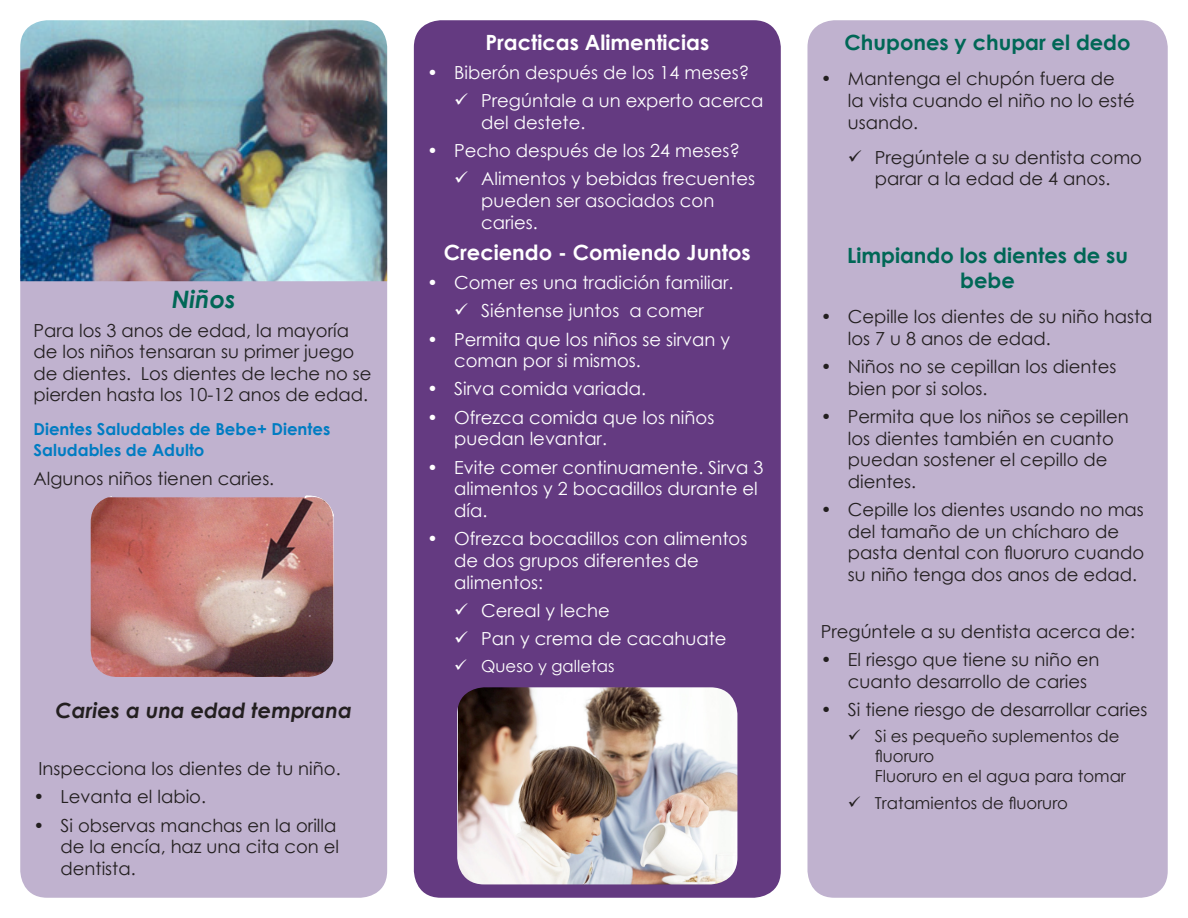
<style>
.page{position:relative;width:1188px;height:918px;background:#fff}
.page>*{position:absolute;margin:0;border:0;box-sizing:border-box;transform-origin:0 0}
.large_body{font:italic 700 24px "Century Gothic";color:#006756}
.large_body-2{font:700 21px/25.2px "Century Gothic";color:#006756;text-align:center}
.large_body-3{font:700 21px "Century Gothic";color:#fff}
.large_body-4{font:italic 700 21px "Century Gothic";color:#231f20}
.large_body-5{font:18px/21.6px "Century Gothic";color:#231f20}
.t1{font:18px/21.6px "Century Gothic";color:#fff}
.t2{font:16.5px/19.8px "Century Gothic";color:#231f20}
.large_body-6{font:700 16.5px/21.6px "Century Gothic";color:#007cc2}
.t3{font:16.5px "Century Gothic";color:#fff}
</style>
<div class="page">
<div style="left:414px;top:20px;width:367px;height:878px;background:#643a81;border-radius:27px"></div>
<img style="left:457px;top:687px;width:280px;height:197px">
<div style="left:807px;top:20px;width:361px;height:878px;background:#c0b2cf;border-radius:27px"></div>
<div style="left:20px;top:281px;width:367px;height:617px;background:#c0b2cf"></div>
<img style="left:20px;top:20px;width:367px;height:261px">
<img style="left:118px;top:497px;width:216px;height:180px">
<svg style="left:302px;top:496px;width:33px;height:22px"></svg>
<svg style="left:91px;top:496px;width:27px;height:181px;background:#b66763"></svg>
<svg style="left:308px;top:657px;width:27px;height:20px"></svg>
<p class="large_body" style="left:172px;top:281px;width:65px">Niños</p>
<p class="large_body-5" style="left:34px;top:319px;width:339px">Para los 3 anos de edad, la mayoría de los niños tensaran su primer juego de dientes. Los dientes de leche no se pierden hasta los 10-12 anos de edad.</p>
<p class="large_body-6" style="left:34px;top:417px;width:298px">Dientes Saludables de Bebe+ Dientes<br>Saludables de Adulto</p>
<p class="large_body-5" style="left:34px;top:467px;width:242px">Algunos niños tienen caries.</p>
<p class="large_body-4" style="left:55px;top:695px;width:298px">Caries a una edad temprana</p>
<p class="large_body-5" style="left:39px;top:757px;width:304px">Inspecciona los dientes de tu niño.</p>
<p class="large_body-5" style="left:34px;top:786px;width:174px">• Levanta el labio.</p>
<p class="large_body-5" style="left:61px;top:814px;width:280px;text-indent:-27px">• Si observas manchas en la orilla de la encía, haz una cita con el dentista.</p>
<p class="large_body-3" style="left:485px;top:27px;width:225px">Practicas Alimenticias</p>
<p class="t1" style="left:427px;top:61px;width:324px">• Biberón después de los 14 meses?</p>
<p class="t1" style="left:481px;top:89px;width:284px">Pregúntale a un experto acerca del destete.</p>
<p class="t1" style="left:427px;top:139px;width:314px">• Pecho después de los 24 meses?</p>
<p class="t1" style="left:481px;top:168px;width:275px">Alimentos y bebidas frecuentes pueden ser asociados con caries.</p>
<p class="large_body-3" style="left:444px;top:237px;width:309px">Creciendo - Comiendo Juntos</p>
<p class="t1" style="left:427px;top:271px;width:308px">• Comer es una tradición familiar.</p>
<p class="t1" style="left:481px;top:300px;width:224px">Siéntense juntos a comer</p>
<p class="t1" style="left:454px;top:328px;width:277px;text-indent:-27px">• Permita que los niños se sirvan y coman por si mismos.</p>
<p class="t1" style="left:427px;top:378px;width:220px">• Sirva comida variada.</p>
<p class="t1" style="left:454px;top:406px;width:262px;text-indent:-27px">• Ofrezca comida que los niños puedan levantar.</p>
<p class="t1" style="left:454px;top:456px;width:311px;text-indent:-27px">• Evite comer continuamente. Sirva 3 alimentos y 2 bocadillos durante el día.</p>
<p class="t1" style="left:454px;top:528px;width:295px;text-indent:-27px">• Ofrezca bocadillos con alimentos de dos grupos diferentes de alimentos:</p>
<p class="t1" style="left:481px;top:599px;width:130px">Cereal y leche</p>
<p class="t1" style="left:481px;top:628px;width:247px">Pan y crema de cacahuate</p>
<p class="t3" style="left:481px;top:654px;width:135px">Queso y galletas</p>
<p class="large_body-2" style="left:845px;top:29px;width:288px">Chupones y chupar el dedo</p>
<p class="large_body-5" style="left:848px;top:68px;width:289px;text-indent:-27px">• Mantenga el chupón fuera de la vista cuando el niño no lo esté usando.</p>
<p class="large_body-5" style="left:875px;top:146px;width:269px">Pregúntele a su dentista como parar a la edad de 4 anos.</p>
<p class="large_body-2" style="left:847px;top:242px;width:282px">Limpiando los dientes de su bebe</p>
<p class="large_body-5" style="left:848px;top:305px;width:306px;text-indent:-27px">• Cepille los dientes de su niño hasta los 7 u 8 anos de edad.</p>
<p class="large_body-5" style="left:848px;top:355px;width:270px;text-indent:-27px">• Niños no se cepillan los dientes bien por si solos.</p>
<p class="large_body-5" style="left:848px;top:405px;width:282px;text-indent:-27px">• Permita que los niños se cepillen los dientes también en cuanto puedan sostener el cepillo de dientes.</p>
<p class="large_body-5" style="left:848px;top:498px;width:298px;text-indent:-27px">• Cepille los dientes usando no mas del tamaño de un chícharo de pasta dental con fluoruro cuando su niño tenga dos anos de edad.</p>
<p class="large_body-5" style="left:821px;top:620px;width:316px">Pregúntele a su dentista acerca de:</p>
<p class="large_body-5" style="left:848px;top:648px;width:253px;text-indent:-27px">• El riesgo que tiene su niño en cuanto desarrollo de caries</p>
<p class="large_body-5" style="left:821px;top:698px;width:328px">• Si tiene riesgo de desarrollar caries</p>
<p class="t2" style="left:875px;top:726px;width:253px">Si es pequeño suplementos de fluoruro<br>Fluoruro en el agua para tomar</p>
<p class="t2" style="left:875px;top:792px;width:195px">Tratamientos de fluoruro</p>
</div>
